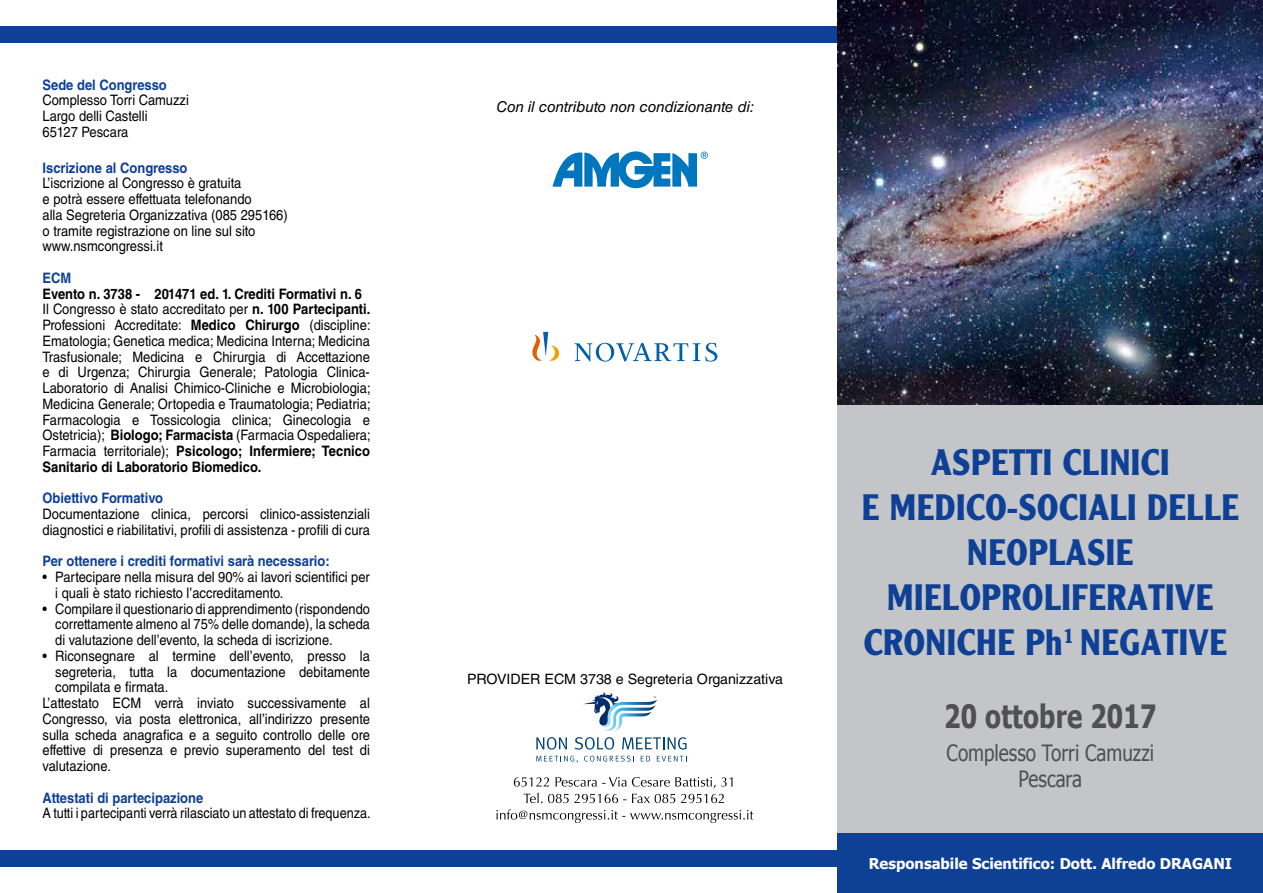
<style>
.page{position:relative;width:1263px;height:893px;background:#fff}
.page>*{position:absolute;margin:0;border:0;box-sizing:border-box;transform-origin:0 0}
.t1{font:700 36px/45px "Clearface Gothic LH";letter-spacing:.015em;color:#0e4096;text-align:center;scale:.94 1}
.t2{font:700 32.1px "Tahoma";letter-spacing:.01em;color:#504f53;scale:.8 1}
.t3{font:22.35px/25.5px "Tahoma";color:#504f53;text-align:center;scale:.84 1}
.t4{font:italic 15px "Helvetica LT Std";color:#000}
.t5{font:700 14.85px "Tahoma";color:#fff}
.t6{font:14.4px/15.8px "Helvetica LT Std";color:#000;scale:.9 1}
.t7{font:700 14.4px "Helvetica LT Std";color:#0e4096;scale:.9 1}
.t8{font:14.4px "Helvetica LT Std";color:#000;scale:.88 1}
.t9{font:14.25px "Helvetica LT Std";color:#000}
.s1{font-weight:700}
</style>
<div class="page">
<div style="left:0;top:26px;width:857px;height:17px;background:#0e4096"></div>
<div style="left:0;top:850px;width:857px;height:17px;background:#0e4096"></div>
<div style="left:838px;top:404px;width:425px;height:489px;background:#c3c5c8"></div>
<div style="left:838px;top:834px;width:425px;height:59px;background:#0e4096"></div>
<img style="left:838px;top:0;width:425px;height:404px">
<svg style="left:496px;top:809px;width:257px;height:14px"></svg>
<svg style="left:514px;top:777px;width:218px;height:26px"></svg>
<svg style="left:536px;top:756px;width:42px;height:7px"></svg>
<svg style="left:584px;top:756px;width:50px;height:5px"></svg>
<svg style="left:641px;top:756px;width:9px;height:5px"></svg>
<svg style="left:657px;top:756px;width:30px;height:5px"></svg>
<svg style="left:536px;top:737px;width:31px;height:13px"></svg>
<svg style="left:575px;top:692px;width:112px;height:58px"></svg>
<svg style="left:532px;top:332px;width:185px;height:30px"></svg>
<svg style="left:552px;top:151px;width:156px;height:37px"></svg>
<p class="t7" style="left:43px;top:76px;width:140px">Sede del Congresso</p>
<p class="t6" style="left:43px;top:92px;width:164px">Complesso Torri Camuzzi<br>Largo delli Castelli<br>65127 Pescara</p>
<p class="t7" style="left:43px;top:159px;width:163px">Iscrizione al Congresso</p>
<p class="t6" style="left:43px;top:175px;width:274px">L’iscrizione al Congresso è gratuita<br>e potrà essere effettuata telefonando<br>alla Segreteria Organizzativa (085 295166) o tramite registrazione on line sul sito www.nsmcongressi.it</p>
<p class="t7" style="left:43px;top:269px;width:33px">ECM</p>
<p class="t6" style="left:43px;top:286px;width:366px"><span class="s1">Evento n. 3738 - 201471 ed. 1. Crediti Formativi n. 6<br></span>Il Congresso è stato accreditato per <span class="s1">n. 100 Partecipanti.<br></span>Professioni Accreditate: <span class="s1">Medico Chirurgo</span> (discipline:<br>Ematologia; Genetica medica; Medicina Interna; Medicina Trasfusionale; Medicina e Chirurgia di Accettazione e di Urgenza; Chirurgia Generale; Patologia Clinica-Laboratorio di Analisi Chimico-Cliniche e Microbiologia; Medicina Generale; Ortopedia e Traumatologia; Pediatria; Farmacologia e Tossicologia clinica; Ginecologia e Ostetricia); <span class="s1">Biologo; Farmacista</span> (Farmacia Ospedaliera; Farmacia territoriale); <span class="s1">Psicologo; Infermiere; Tecnico Sanitario di Laboratorio Biomedico.</span></p>
<p class="t7" style="left:43px;top:489px;width:136px">Obiettivo Formativo</p>
<p class="t6" style="left:43px;top:506px;width:365px">Documentazione clinica, percorsi clinico-assistenziali diagnostici e riabilitativi, profili di assistenza - profili di cura</p>
<p class="t7" style="left:43px;top:552px;width:321px">Per ottenere i crediti formativi sarà necessario:</p>
<p class="t6" style="left:55px;top:569px;width:351px;text-indent:-13px">• Partecipare nella misura del 90% ai lavori scientifici per i quali è stato richiesto l’accreditamento.</p>
<p class="t6" style="left:55px;top:601px;width:351px;text-align:justify;text-indent:-13px">• Compilare il questionario di apprendimento (rispondendo correttamente almeno al 75% delle domande), la scheda di valutazione dell’evento, la scheda di iscrizione.</p>
<p class="t6" style="left:43px;top:648px;width:365px">• Riconsegnare al termine dell’evento, presso la</p>
<p class="t6" style="left:55px;top:664px;width:351px">segreteria, tutta la documentazione debitamente</p>
<p class="t6" style="left:55px;top:679px;width:127px">compilata e firmata.</p>
<p class="t6" style="left:43px;top:695px;width:365px">L’attestato ECM verrà inviato successivamente al</p>
<p class="t6" style="left:43px;top:711px;width:365px">Congresso, via posta elettronica, all’indirizzo presente</p>
<p class="t6" style="left:43px;top:727px;width:365px">sulla scheda anagrafica e a seguito controllo delle ore</p>
<p class="t6" style="left:43px;top:742px;width:365px">effettive di presenza e previo superamento del test di</p>
<p class="t6" style="left:43px;top:758px;width:78px">valutazione.</p>
<p class="t7" style="left:43px;top:789px;width:180px">Attestati di partecipazione</p>
<p class="t8" style="left:43px;top:805px;width:374px">A tutti i partecipanti verrà rilasciato un attestato di frequenza.</p>
<p class="t4" style="left:496px;top:98px;width:259px">Con il contributo non condizionante di:</p>
<p class="t9" style="left:467px;top:671px;width:317px">PROVIDER ECM 3738 e Segreteria Organizzativa</p>
<h1 class="t1" style="left:862px;top:440px;width:403px">ASPETTI CLINICI<br>E MEDICO-SOCIALI DELLE<br>NEOPLASIE<br>MIELOPROLIFERATIVE<br>CRONICHE Ph<sup>1</sup> NEGATIVE</h1>
<h2 class="t2" style="left:944px;top:694px;width:267px">20 ottobre 2017</h2>
<h3 class="t3" style="left:947px;top:739px;width:248px">Complesso Torri Camuzzi<br>Pescara</h3>
<p class="t5" style="left:869px;top:853px;width:365px">Responsabile Scientifico: Dott. Alfredo DRAGANI</p>
</div>
